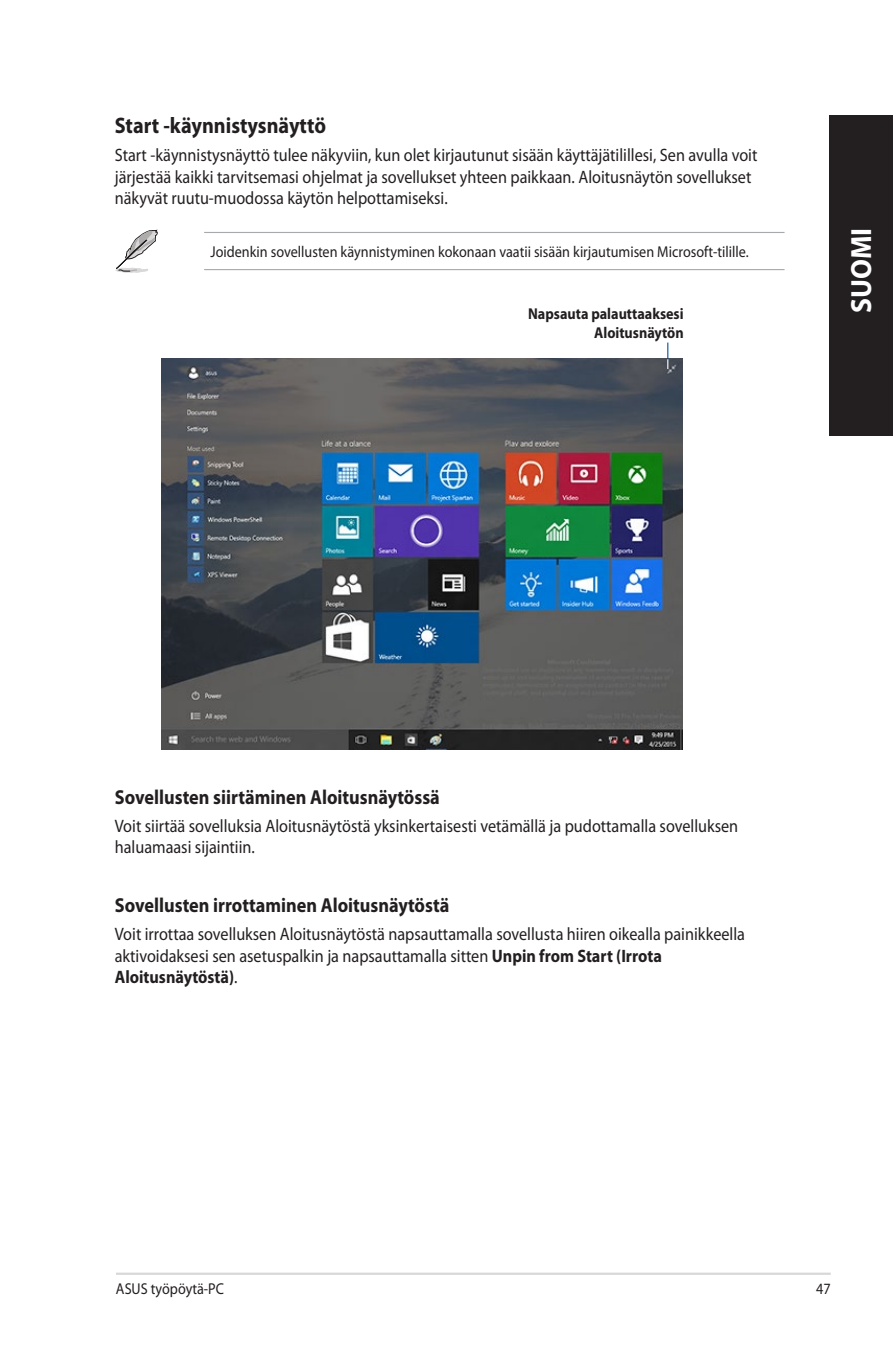
<style>
.page{position:relative;width:893px;height:1346px;background:#fff}
.page>*{position:absolute;margin:0;border:0;box-sizing:border-box;transform-origin:0 0}
.t1{font:700 29.25px "Myriad Pro";color:#fff;scale:.95 1}
.PC_Heading_2{font:700 22.5px "Myriad Pro";color:#231f20;scale:.9 1}
.PC_Heading_3{font:700 20.25px "Myriad Pro";color:#231f20;scale:.9 1}
.PC_Body_Text{font:18px/21.6px "Myriad Pro";color:#231f20;scale:.9 1}
.PC_Message{font:15.75px "Myriad Pro";color:#231f20;scale:.9 1}
.PC_Label{font:700 15.75px/18.9px "Myriad Pro";color:#231f20;text-align:right;scale:.9 1}
.s1{font-weight:700}
</style>
<div class="page">
<hr style="left:116px;top:1272px;width:715px;height:3px;background:#d8d8d8">
<div style="left:829px;top:115px;width:64px;height:320px;background:#231f20"></div>
<hr style="left:204px;top:232px;width:580px;height:1px;background:#a8a9ad">
<hr style="left:204px;top:269px;width:580px;height:1px;background:#a8a9ad">
<img style="left:161px;top:358px;width:521px;height:391px">
<svg style="left:667px;top:343px;width:1px;height:26px"></svg>
<svg style="left:115px;top:230px;width:43px;height:43px"></svg>
<p class="PC_Heading_2" style="left:115px;top:113px;width:236px">Start -käynnistysnäyttö</p>
<p class="PC_Body_Text" style="left:115px;top:144px;width:715px">Start -käynnistysnäyttö tulee näkyviin, kun olet kirjautunut sisään käyttäjätilillesi, Sen avulla voit järjestää kaikki tarvitsemasi ohjelmat ja sovellukset yhteen paikkaan. Aloitusnäytön sovellukset näkyvät ruutu-muodossa käytön helpottamiseksi.</p>
<p class="PC_Message" style="left:210px;top:244px;width:599px">Joidenkin sovellusten käynnistyminen kokonaan vaatii sisään kirjautumisen Microsoft-tilille.</p>
<p class="PC_Label" style="left:528px;top:304px;width:174px">Napsauta palauttaaksesi<br>Aloitusnäytön</p>
<h1 class="t1" style="left:845px;top:313px;width:91px;rotate:-90deg">SUOMI</h1>
<p class="PC_Heading_3" style="left:115px;top:785px;width:363px">Sovellusten siirtäminen Aloitusnäytössä</p>
<p class="PC_Body_Text" style="left:115px;top:815px;width:694px">Voit siirtää sovelluksia Aloitusnäytöstä yksinkertaisesti vetämällä ja pudottamalla sovelluksen haluamaasi sijaintiin.</p>
<p class="PC_Heading_3" style="left:115px;top:894px;width:373px">Sovellusten irrottaminen Aloitusnäytöstä</p>
<p class="PC_Body_Text" style="left:115px;top:923px;width:702px">Voit irrottaa sovelluksen Aloitusnäytöstä napsauttamalla sovellusta hiiren oikealla painikkeella aktivoidaksesi sen asetuspalkin ja napsauttamalla sitten <span class="s1">Unpin from Start (Irrota<br>Aloitusnäytöstä)</span>.</p>
<p class="PC_Message" style="left:116px;top:1280px;width:122px">ASUS työpöytä-PC</p>
<p class="PC_Message" style="left:816px;top:1280px;width:18px">47</p>
</div>
